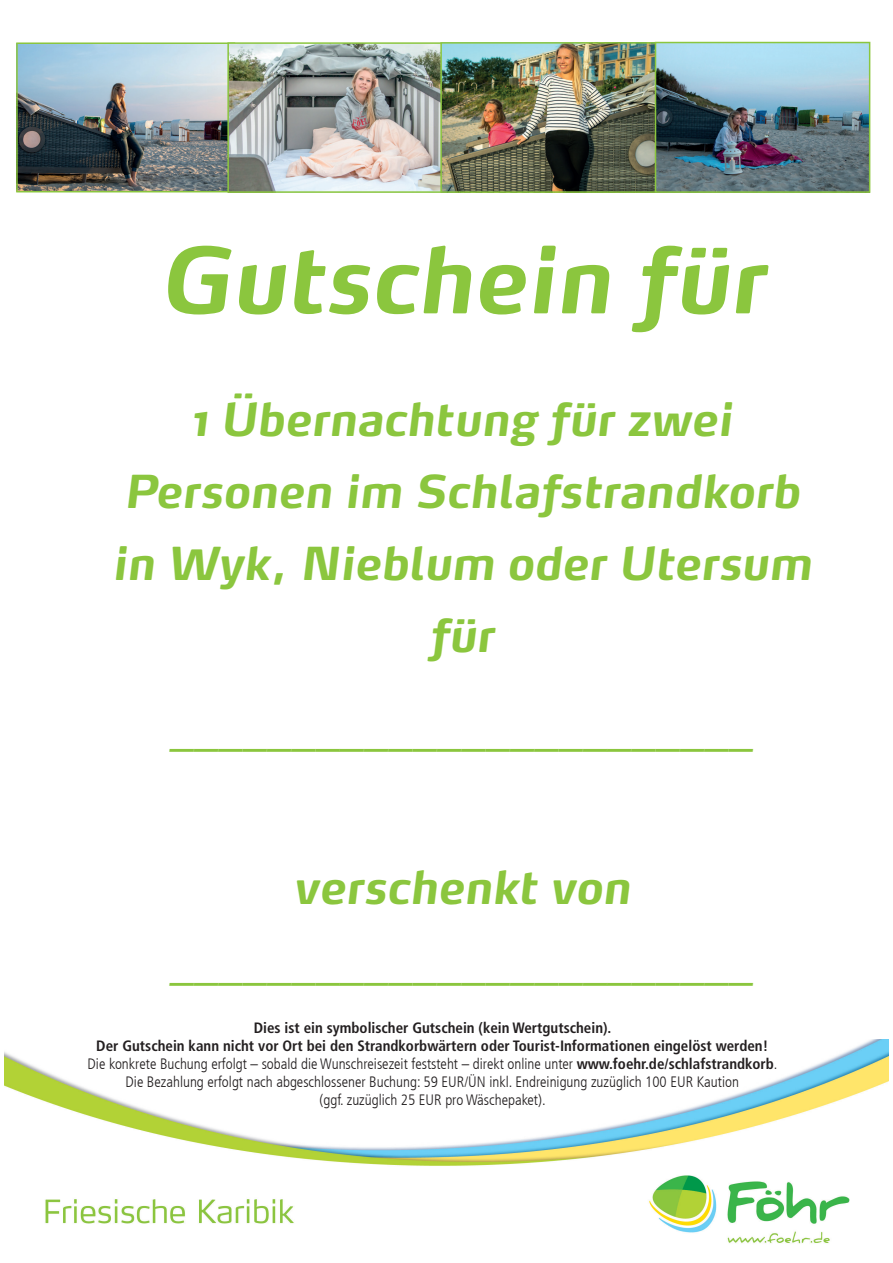
<style>
.page{position:relative;width:893px;height:1263px;background:#fff}
.page>*{position:absolute;margin:0;border:0;box-sizing:border-box;transform-origin:0 0}
.t1{font:italic 700 90px "Max OT";color:#8bc63e}
.t2{font:italic 700 45px/72px "Max OT";color:#8bc63e;text-align:center}
.t3{font:300 condensed 15px/18px "Frutiger LT Com";color:#231f20;text-align:center}
.s1{font-weight:700}
</style>
<div class="page">
<img style="left:4px;top:1039px;width:885px;height:205px">
<img style="left:19px;top:45px;width:208px;height:144px">
<div style="left:16px;top:42px;width:219px;height:150px;border:2px solid #8bc63e"></div>
<img style="left:230px;top:45px;width:210px;height:145px">
<div style="left:227px;top:42px;width:218px;height:151px;border:2px solid #8bc63e"></div>
<img style="left:443px;top:45px;width:212px;height:145px">
<div style="left:440px;top:42px;width:222px;height:151px;border:2px solid #8bc63e"></div>
<img style="left:658px;top:45px;width:209px;height:145px">
<div style="left:655px;top:42px;width:215px;height:151px;border:2px solid #8bc63e"></div>
<h1 class="t1" style="left:159px;top:222px;width:607px">Gutschein für</h1>
<h2 class="t2" style="left:112px;top:383px;width:701px">1 Übernachtung für zwei<br>Personen im Schlafstrandkorb in Wyk, Nieblum oder Utersum für</h2>
<h2 class="t2" style="left:170px;top:689px;width:585px">________________________</h2>
<h2 class="t2" style="left:170px;top:851px;width:585px">verschenkt von ________________________</h2>
<p class="t3" style="left:88px;top:1018px;width:691px"><span class="s1">Dies ist ein symbolischer Gutschein (kein Wertgutschein).<br>Der Gutschein kann nicht vor Ort bei den Strandkorbwärtern oder Tourist-Informationen eingelöst werden!<br></span>Die konkrete Buchung erfolgt – sobald die Wunschreisezeit feststeht – direkt online unter <span class="s1">www.foehr.de/schlafstrandkorb</span>.<br>Die Bezahlung erfolgt nach abgeschlossener Buchung: 59 EUR/ÜN inkl. Endreinigung zuzüglich 100 EUR Kaution<br>(ggf. zuzüglich 25 EUR pro Wäschepaket).</p>
</div>
